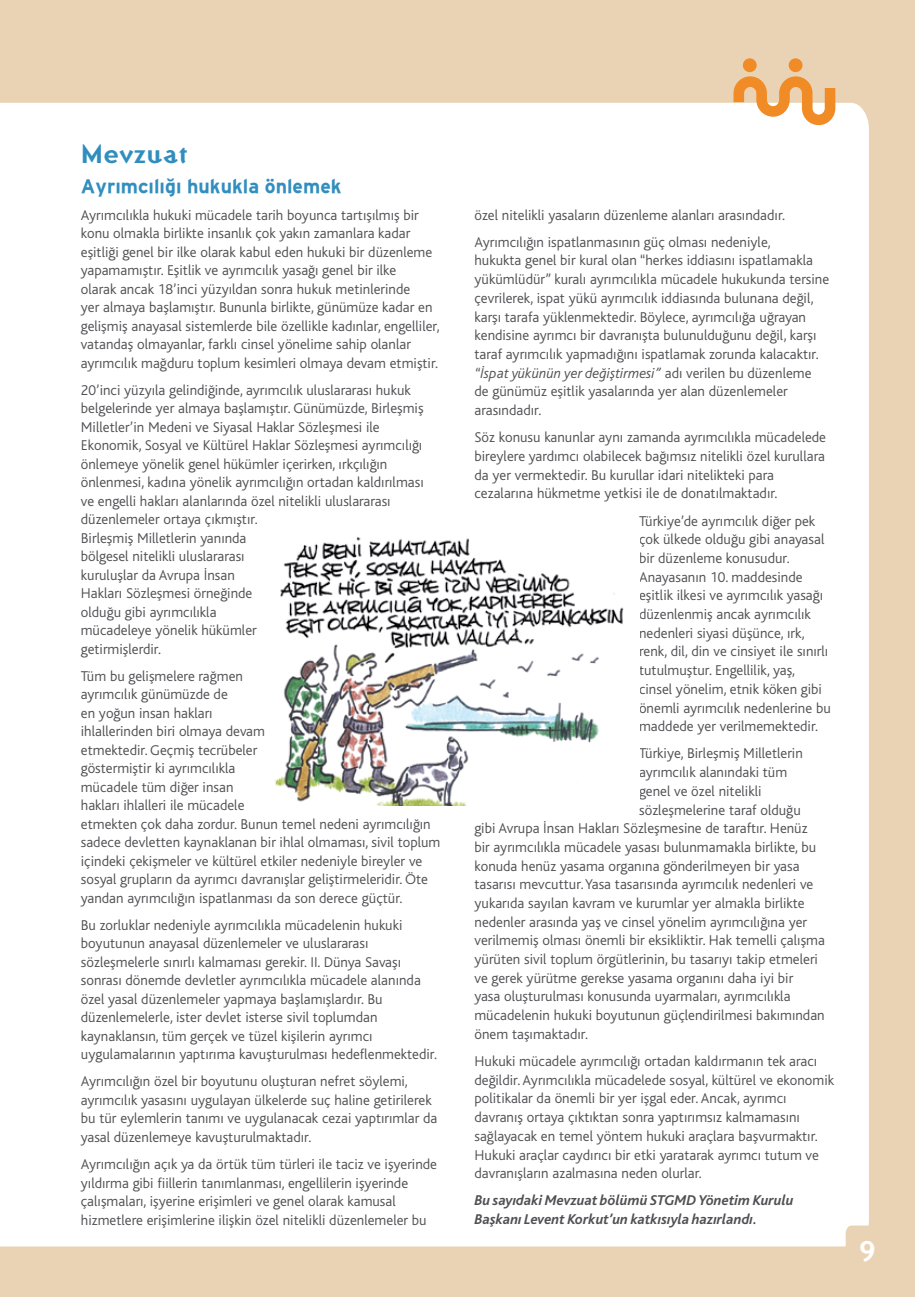
<style>
.page{position:relative;width:915px;height:1297px;background:#fff}
.page>*{position:absolute;margin:0;border:0;box-sizing:border-box;transform-origin:0 0}
.t1{font:700 31.5px "Ottomat";color:#fff}
.t2{font:700 27px "Ottomat";color:#308ebe}
.t3{font:19.5px "Interstate T Bold";color:#318ebe}
.t4{font:300 14.85px/18.5px "Bliss Turkish";color:#504f53}
.t5{font:italic 700 14.85px/18.8px "Bliss Turkish";color:#504f53}
.s1{font-style:italic}
</style>
<div class="page">
<div style="left:0;top:0;width:914px;height:1297px;background:#ead3b4"></div>
<div style="left:0;top:103px;width:868px;height:1143px;background:#fff"></div>
<svg style="left:733px;top:76px;width:102px;height:49px"></svg>
<div style="left:742px;top:58px;width:14px;height:14px;background:#f08b26;border-radius:50%"></div>
<div style="left:788px;top:58px;width:14px;height:14px;background:#f08b26;border-radius:50%"></div>
<svg style="left:845px;top:1225px;width:24px;height:22px"></svg>
<img style="left:267px;top:520px;width:372px;height:285px">
<h2 class="t2" style="left:81px;top:137px;width:108px">Mevzuat</h2>
<h3 class="t3" style="left:81px;top:175px;width:262px">Ayrımcılı¤ı hukukla önlemek</h3>
<p class="t4" style="left:81px;top:206px;width:360px">Ayrımcılıkla hukuki mücadele tarih boyunca tartışılmış bir konu olmakla birlikte insanlık çok yakın zamanlara kadar eşitliği genel bir ilke olarak kabul eden hukuki bir düzenleme yapamamıştır. Eşitlik ve ayrımcılık yasağı genel bir ilke<br>olarak ancak 18’inci yüzyıldan sonra hukuk metinlerinde<br>yer almaya başlamıştır. Bununla birlikte, günümüze kadar en gelişmiş anayasal sistemlerde bile özellikle kadınlar, engelliler, vatandaş olmayanlar, farklı cinsel yönelime sahip olanlar ayrımcılık mağduru toplum kesimleri olmaya devam etmiştir.</p>
<p class="t4" style="left:81px;top:381px;width:344px">20’inci yüzyıla gelindiğinde, ayrımcılık uluslararası hukuk belgelerinde yer almaya başlamıştır. Günümüzde, Birleşmiş Milletler’in Medeni ve Siyasal Haklar Sözleşmesi ile Ekonomik, Sosyal ve Kültürel Haklar Sözleşmesi ayrımcılığı önlemeye yönelik genel hükümler içerirken, ırkçılığın önlenmesi, kadına yönelik ayrımcılığın ortadan kaldırılması ve engelli hakları alanlarında özel nitelikli uluslararası düzenlemeler ortaya çıkmıştır.<br>Birleşmiş Milletlerin yanında<br>bölgesel nitelikli uluslararası<br>kuruluşlar da Avrupa İnsan<br>Hakları Sözleşmesi örneğinde<br>olduğu gibi ayrımcılıkla<br>mücadeleye yönelik hükümler<br>getirmişlerdir.</p>
<p class="t4" style="left:81px;top:667px;width:361px">Tüm bu gelişmelere rağmen<br>ayrımcılık günümüzde de<br>en yoğun insan hakları<br>ihlallerinden biri olmaya devam<br>etmektedir. Geçmiş tecrübeler<br>göstermiştir ki ayrımcılıkla<br>mücadele tüm diğer insan<br>hakları ihlalleri ile mücadele<br>etmekten çok daha zordur. Bunun temel nedeni ayrımcılığın sadece devletten kaynaklanan bir ihlal olmaması, sivil toplum içindeki çekişmeler ve kültürel etkiler nedeniyle bireyler ve sosyal grupların da ayrımcı davranışlar geliştirmeleridir. Öte yandan ayrımcılığın ispatlanması da son derece güçtür.</p>
<p class="t4" style="left:81px;top:916px;width:357px">Bu zorluklar nedeniyle ayrımcılıkla mücadelenin hukuki boyutunun anayasal düzenlemeler ve uluslararası sözleşmelerle sınırlı kalmaması gerekir. II. Dünya Savaşı sonrası dönemde devletler ayrımcılıkla mücadele alanında özel yasal düzenlemeler yapmaya başlamışlardır. Bu düzenlemelerle, ister devlet isterse sivil toplumdan kaynaklansın, tüm gerçek ve tüzel kişilerin ayrımcı uygulamalarının yaptırıma kavuşturulması hedeflenmektedir.</p>
<p class="t4" style="left:81px;top:1073px;width:358px">Ayrımcılığın özel bir boyutunu oluşturan nefret söylemi, ayrımcılık yasasını uygulayan ülkelerde suç haline getirilerek bu tür eylemlerin tanımı ve uygulanacak cezai yaptırımlar da yasal düzenlemeye kavuşturulmaktadır.</p>
<p class="t4" style="left:81px;top:1155px;width:357px">Ayrımcılığın açık ya da örtük tüm türleri ile taciz ve işyerinde yıldırma gibi fiillerin tanımlanması, engellilerin işyerinde çalışmaları, işyerine erişimleri ve genel olarak kamusal hizmetlere erişimlerine ilişkin özel nitelikli düzenlemeler bu</p>
<p class="t4" style="left:474px;top:201px;width:312px;line-height:27.2px">özel nitelikli yasaların düzenleme alanları arasındadır.<br>Ayrımcılığın ispatlanmasının güç olması nedeniyle,</p>
<p class="t4" style="left:474px;top:251px;width:356px">hukukta genel bir kural olan “herkes iddiasını ispatlamakla yükümlüdür” kuralı ayrımcılıkla mücadele hukukunda tersine çevrilerek, ispat yükü ayrımcılık iddiasında bulunana değil, karşı tarafa yüklenmektedir. Böylece, ayrımcılığa uğrayan kendisine ayrımcı bir davranışta bulunulduğunu değil, karşı taraf ayrımcılık yapmadığını ispatlamak zorunda kalacaktır. <span class="s1">“İspat yükünün yer değiştirmesi”</span> adı verilen bu düzenleme de günümüz eşitlik yasalarında yer alan düzenlemeler arasındadır.</p>
<p class="t4" style="left:474px;top:428px;width:353px">Söz konusu kanunlar aynı zamanda ayrımcılıkla mücadelede bireylere yardımcı olabilecek bağımsız nitelikli özel kurullara da yer vermektedir. Bu kurullar idari nitelikteki para cezalarına hükmetme yetkisi ile de donatılmaktadır.</p>
<p class="t4" style="left:639px;top:512px;width:193px">Türkiye’de ayrımcılık diğer pek çok ülkede olduğu gibi anayasal bir düzenleme konusudur.<br>Anayasanın 10. maddesinde eşitlik ilkesi ve ayrımcılık yasağı düzenlenmiş ancak ayrımcılık nedenleri siyasi düşünce, ırk, renk, dil, din ve cinsiyet ile sınırlı tutulmuştur. Engellilik, yaş, cinsel yönelim, etnik köken gibi önemli ayrımcılık nedenlerine bu maddede yer verilmemektedir.</p>
<p class="t4" style="left:639px;top:745px;width:165px">Türkiye, Birleşmiş Milletlerin</p>
<p class="t4" style="left:639px;top:763px;width:150px">ayrımcılık alanındaki tüm</p>
<p class="t4" style="left:639px;top:782px;width:124px">genel ve özel nitelikli</p>
<p class="t4" style="left:639px;top:801px;width:163px">sözleşmelerine taraf olduğu</p>
<p class="t4" style="left:474px;top:819px;width:334px">gibi Avrupa İnsan Hakları Sözleşmesine de taraftır. Henüz</p>
<p class="t4" style="left:474px;top:838px;width:343px">bir ayrımcılıkla mücadele yasası bulunmamakla birlikte, bu</p>
<p class="t4" style="left:474px;top:857px;width:326px">konuda henüz yasama organına gönderilmeyen bir yasa</p>
<p class="t4" style="left:474px;top:875px;width:340px">tasarısı mevcuttur. Yasa tasarısında ayrımcılık nedenleri ve</p>
<p class="t4" style="left:474px;top:894px;width:332px">yukarıda sayılan kavram ve kurumlar yer almakla birlikte</p>
<p class="t4" style="left:474px;top:913px;width:334px">nedenler arasında yaş ve cinsel yönelim ayrımcılığına yer</p>
<p class="t4" style="left:474px;top:931px;width:352px">verilmemiş olması önemli bir eksikliktir. Hak temelli çalışma</p>
<p class="t4" style="left:474px;top:950px;width:345px">yürüten sivil toplum örgütlerinin, bu tasarıyı takip etmeleri</p>
<p class="t4" style="left:474px;top:969px;width:320px">ve gerek yürütme gerekse yasama organını daha iyi bir</p>
<p class="t4" style="left:474px;top:988px;width:317px">yasa oluşturulması konusunda uyarmaları, ayrımcılıkla</p>
<p class="t4" style="left:474px;top:1006px;width:351px">mücadelenin hukuki boyutunun güçlendirilmesi bakımından</p>
<p class="t4" style="left:474px;top:1025px;width:115px">önem taşımaktadır.</p>
<p class="t4" style="left:474px;top:1052px;width:361px">Hukuki mücadele ayrımcılığı ortadan kaldırmanın tek aracı değildir. Ayrımcılıkla mücadelede sosyal, kültürel ve ekonomik politikalar da önemli bir yer işgal eder. Ancak, ayrımcı davranış ortaya çıktıktan sonra yaptırımsız kalmamasını sağlayacak en temel yöntem hukuki araçlara başvurmaktır.<br>Hukuki araçlar caydırıcı bir etki yaratarak ayrımcı tutum ve davranışların azalmasına neden olurlar.</p>
<p class="t5" style="left:474px;top:1191px;width:320px">Bu sayıdaki Mevzuat bölümü STGMD Yönetim Kurulu<br>Başkanı Levent Korkut’un katkısıyla hazırlandı.</p>
<h1 class="t1" style="left:858px;top:1226px;width:19px">9</h1>
</div>
